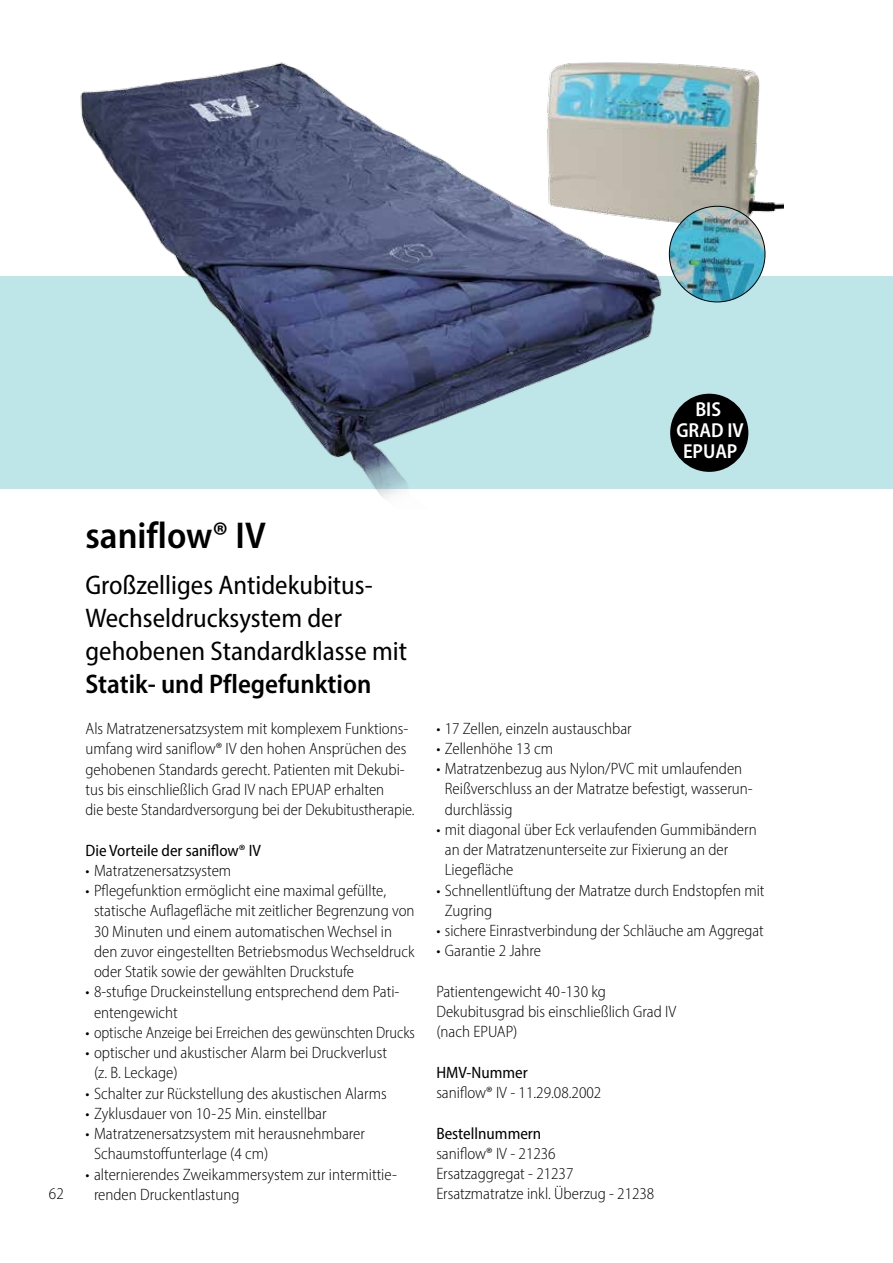
<style>
.page{position:relative;width:893px;height:1263px;background:#fff}
.page>*{position:absolute;margin:0;border:0;box-sizing:border-box;transform-origin:0 0}
.t1{font:600 semi-condensed 37.5px "Myriad Pro";color:#000}
.t2{font:semi-condensed 27px/33px "Myriad Pro";color:#000}
.t3{font:600 semi-condensed 27px "Myriad Pro";color:#000}
.t4{font:600 semi-condensed 20.25px/21px "Myriad Pro";color:#fff;text-align:center}
.t5{font:300 semi-condensed 16.5px/20.2px "Myriad Pro";color:#000}
.t6{font:semi-condensed 16.5px "Myriad Pro";color:#000}
</style>
<div class="page">
<div style="left:0;top:276px;width:893px;height:213px;background:#bee5e7"></div>
<img style="left:80px;top:62px;width:590px;height:437px">
<div style="left:670px;top:394px;width:78px;height:78px;background:#000;border-radius:50%"></div>
<img style="left:502px;top:62px;width:282px;height:189px">
<img style="left:669px;top:206px;width:96px;height:96px;border-radius:48px">
<p class="t4" style="left:676px;top:398px;width:69px">BIS<br>GRAD IV<br>EPUAP</p>
<p class="t5" style="left:49px;top:1183px;width:16px">62</p>
<h1 class="t1" style="left:86px;top:512px;width:182px">saniflow® IV</h1>
<h2 class="t2" style="left:86px;top:568px;width:323px">Großzelliges Antidekubitus-<br>Wechseldrucksystem der gehobenen Standardklasse mit</h2>
<h2 class="t3" style="left:86px;top:666px;width:287px">Statik- und Pflegefunktion</h2>
<p class="t5" style="left:86px;top:718px;width:331px">Als Matratzenersatzsystem mit komplexem Funktions&shy;umfang wird saniflow® IV den hohen Ansprüchen des gehobenen Standards gerecht. Patienten mit Dekubi&shy;tus bis einschließlich Grad IV nach EPUAP erhalten<br>die beste Standardversorgung bei der Dekubitustherapie.</p>
<p class="t6" style="left:86px;top:840px;width:177px">Die Vorteile der saniflow® IV</p>
<p class="t5" style="left:86px;top:860px;width:147px">• Matratzenersatzsystem</p>
<p class="t5" style="left:94px;top:880px;width:322px;text-indent:-8px">• Pflegefunktion ermöglicht eine maximal gefüllte, statische Auflagefläche mit zeitlicher Begrenzung von 30 Minuten und einem automatischen Wechsel in den zuvor eingestellten Betriebsmodus Wechseldruck oder Statik sowie der gewählten Druckstufe</p>
<p class="t5" style="left:94px;top:981px;width:307px;text-indent:-8px">• 8-stufige Druckeinstellung entsprechend dem Pati&shy;entengewicht</p>
<p class="t5" style="left:86px;top:1022px;width:331px">• optische Anzeige bei Erreichen des gewünschten Drucks</p>
<p class="t5" style="left:94px;top:1042px;width:294px;text-indent:-8px">• optischer und akustischer Alarm bei Druckverlust (z. B. Leckage)</p>
<p class="t5" style="left:86px;top:1083px;width:303px">• Schalter zur Rückstellung des akustischen Alarms</p>
<p class="t5" style="left:86px;top:1103px;width:243px">• Zyklusdauer von 10-25 Min. einstellbar</p>
<p class="t5" style="left:94px;top:1123px;width:272px;text-indent:-8px">• Matratzenersatzsystem mit herausnehmbarer<br>Schaumstoffunterlage (4 cm)</p>
<p class="t5" style="left:94px;top:1164px;width:305px;text-indent:-8px">• alternierendes Zweikammersystem zur intermittie&shy;renden Druckentlastung</p>
<p class="t5" style="left:436px;top:718px;width:197px">• 17 Zellen, einzeln austauschbar</p>
<p class="t5" style="left:436px;top:738px;width:118px">• Zellenhöhe 13 cm</p>
<p class="t5" style="left:445px;top:758px;width:309px;text-indent:-8px">• Matratzenbezug aus Nylon/PVC mit umlaufenden<br>Reißverschluss an der Matratze befestigt, wasserun&shy;durchlässig</p>
<p class="t5" style="left:445px;top:819px;width:313px;text-indent:-8px">• mit diagonal über Eck verlaufenden Gummibändern an der Matratzenunterseite zur Fixierung an der<br>Liegefläche</p>
<p class="t5" style="left:445px;top:880px;width:321px;text-indent:-8px">• Schnellentlüftung der Matratze durch Endstopfen mit<br>Zugring</p>
<p class="t5" style="left:436px;top:920px;width:329px">• sichere Einrastverbindung der Schläuche am Aggregat</p>
<p class="t5" style="left:436px;top:940px;width:106px">• Garantie 2 Jahre</p>
<p class="t5" style="left:436px;top:981px;width:241px">Patientengewicht 40-130 kg<br>Dekubitusgrad bis einschließlich Grad IV (nach EPUAP)</p>
<p class="t6" style="left:436px;top:1062px;width:93px">HMV-Nummer</p>
<p class="t5" style="left:436px;top:1082px;width:166px">saniflow® IV - 11.29.08.2002</p>
<p class="t6" style="left:436px;top:1123px;width:107px">Bestellnummern</p>
<p class="t5" style="left:436px;top:1143px;width:219px">saniflow® IV - 21236<br>Ersatzaggregat - 21237<br>Ersatzmatratze inkl. Überzug - 21238</p>
</div>
